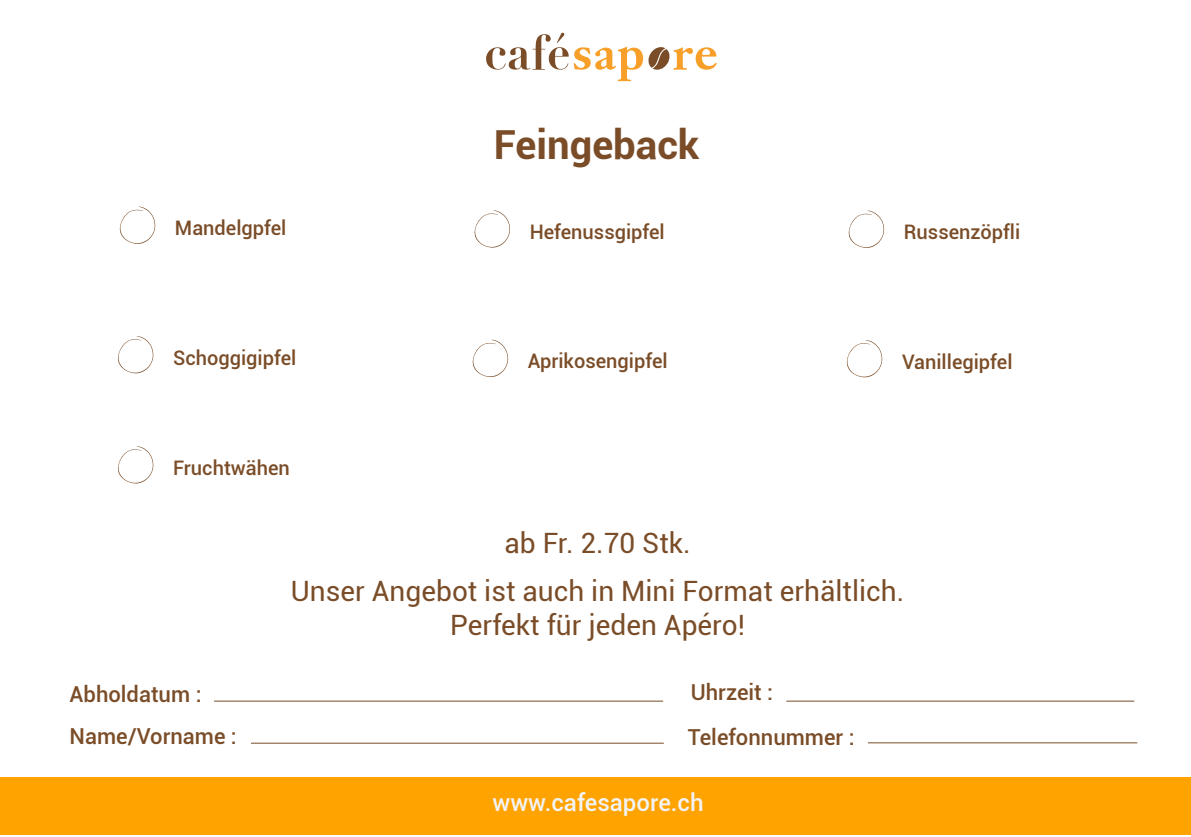
<style>
.page{position:relative;width:1191px;height:837px;background:#fff}
.page>*{position:absolute;margin:0;border:0;box-sizing:border-box;transform-origin:0 0}
.t1{font:700 40px "Roboto";color:#7a4d28}
.t2{font:28px/48px "Roboto";color:#7a4d28;text-align:center}
.t3{font:500 24px "Roboto";color:#f2f3f4}
.t4{font:500 22px/42px "Roboto";color:#7a4d28}
.t5{font:500 20px "Roboto";color:#7a4d28}
</style>
<div class="page">
<svg style="left:486px;top:33px;width:230px;height:48px"></svg>
<svg style="left:119px;top:206px;width:37px;height:38px"></svg>
<svg style="left:474px;top:210px;width:36px;height:38px"></svg>
<svg style="left:848px;top:210px;width:37px;height:38px"></svg>
<svg style="left:118px;top:336px;width:36px;height:37px"></svg>
<svg style="left:118px;top:446px;width:36px;height:37px"></svg>
<svg style="left:472px;top:339px;width:37px;height:38px"></svg>
<svg style="left:846px;top:340px;width:37px;height:37px"></svg>
<div style="left:0;top:777px;width:1190px;height:57px;background:#ffa300"></div>
<hr style="left:214px;top:700px;width:449px;height:1px;background:#7a4d28">
<hr style="left:251px;top:742px;width:413px;height:1px;background:#7a4d28">
<hr style="left:868px;top:742px;width:269px;height:1px;background:#7a4d28">
<hr style="left:786px;top:700px;width:348px;height:1px;background:#7a4d28">
<h1 class="t1" style="left:494px;top:117px;width:207px">Feingeback</h1>
<p class="t5" style="left:175px;top:214px;width:113px">Mandelgpfel</p>
<p class="t5" style="left:530px;top:218px;width:137px">Hefenussgipfel</p>
<p class="t5" style="left:904px;top:218px;width:118px">Russenzöpfli</p>
<p class="t5" style="left:173px;top:343px;width:125px">Schoggigipfel</p>
<p class="t5" style="left:173px;top:453px;width:118px">Fruchtwähen</p>
<p class="t5" style="left:528px;top:347px;width:141px">Aprikosengipfel</p>
<p class="t5" style="left:902px;top:347px;width:112px">Vanillegipfel</p>
<p class="t4" style="left:70px;top:672px;width:169px">Abholdatum :<br>Name/Vorname :</p>
<h2 class="t2" style="left:291px;top:518px;width:615px">ab Fr. 2.70 Stk.<br>Unser Angebot ist auch in Mini Format erhältlich.</h2>
<h2 class="t2" style="left:450px;top:599px;width:296px">Perfekt für jeden Apéro!</h2>
<p class="t4" style="left:691px;top:670px;width:84px">Uhrzeit :</p>
<p class="t4" style="left:688px;top:715px;width:168px">Telefonnummer :</p>
<p class="t3" style="left:492px;top:785px;width:213px">www.cafesapore.ch</p>
</div>
